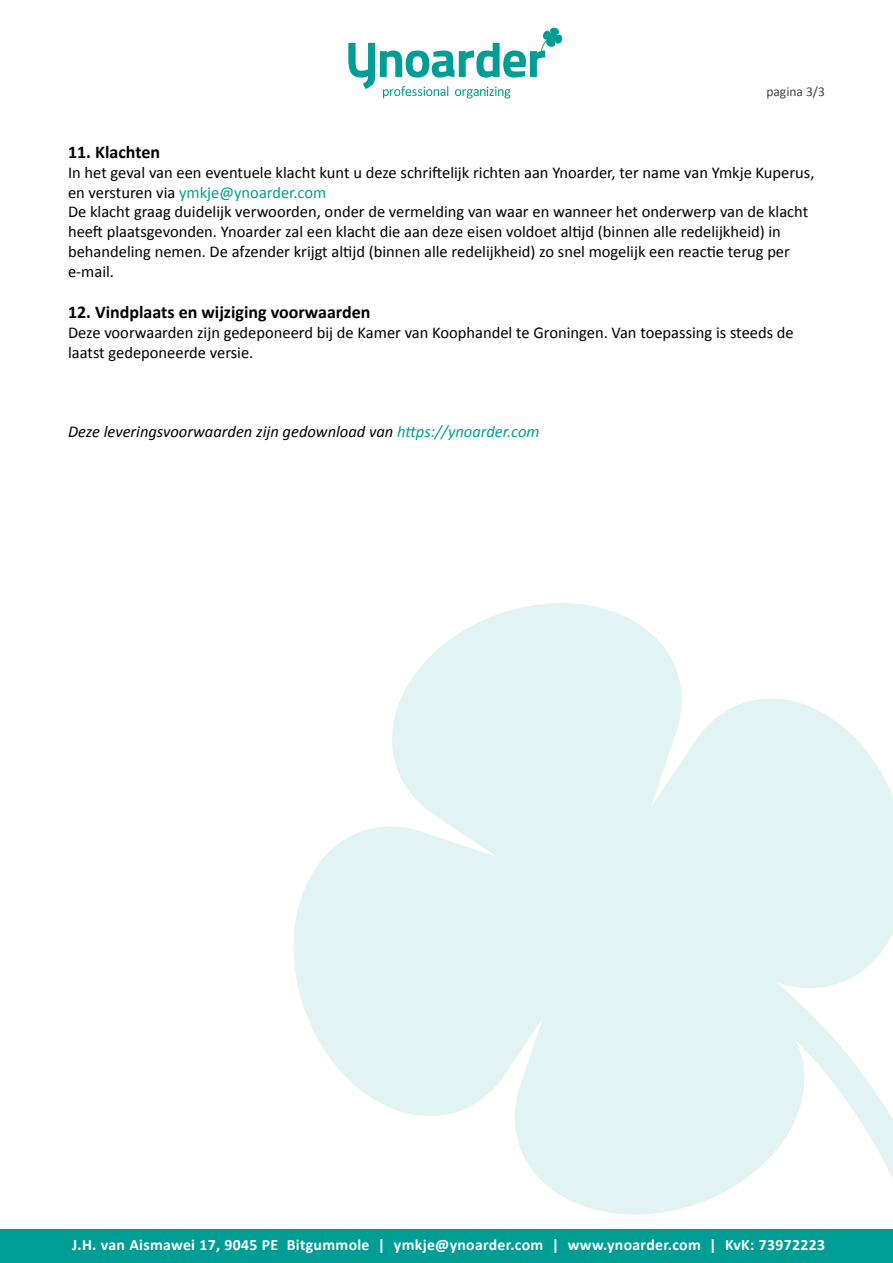
<style>
.page{position:relative;width:893px;height:1263px;background:#fff}
.page>*{position:absolute;margin:0;border:0;box-sizing:border-box;transform-origin:0 0}
.t1{font:700 18px "Calibri";color:#000}
.t2{font:16.5px/19.8px "Calibri";color:#000}
.t3{font:italic 16.5px "Calibri";color:#000}
.t4{font:700 15.75px "Calibri";letter-spacing:.02em;color:#fff}
.t5{font:13.5px "Calibri";color:#414042}
.s1{color:#009d94}
</style>
<div class="page">
<svg style="left:294px;top:603px;width:599px;height:612px;fill:#e1f3f2"></svg>
<svg style="left:348px;top:28px;width:214px;height:70px"></svg>
<div style="left:0;top:1229px;width:893px;height:34px;background:#009d94"></div>
<p class="t5" style="left:766px;top:83px;width:60px">pagina 3/3</p>
<p class="t1" style="left:68px;top:141px;width:94px">11. Klachten</p>
<p class="t2" style="left:68px;top:163px;width:748px">In het geval van een eventuele klacht kunt u deze schriftelijk richten aan Ynoarder, ter name van Ymkje Kuperus, en versturen via <span class="s1">ymkje@ynoarder.com<br></span>De klacht graag duidelijk verwoorden, onder de vermelding van waar en wanneer het onderwerp van de klacht heeft plaatsgevonden. Ynoarder zal een klacht die aan deze eisen voldoet altijd (binnen alle redelijkheid) in behandeling nemen. De afzender krijgt altijd (binnen alle redelijkheid) zo snel mogelijk een reactie terug per e-mail.</p>
<p class="t1" style="left:68px;top:301px;width:304px">12. Vindplaats en wijziging voorwaarden</p>
<p class="t2" style="left:68px;top:323px;width:727px">Deze voorwaarden zijn gedeponeerd bij de Kamer van Koophandel te Groningen. Van toepassing is steeds de laatst gedeponeerde versie.</p>
<p class="t3" style="left:68px;top:420px;width:473px">Deze leveringsvoorwaarden zijn gedownload van <span class="s1">https://ynoarder.com</span></p>
<p class="t4" style="left:72px;top:1235px;width:754px">J.H. van Aismawei 17, 9045 PE Bitgummole | ymkje@ynoarder.com | www.ynoarder.com | KvK: 73972223</p>
</div>
